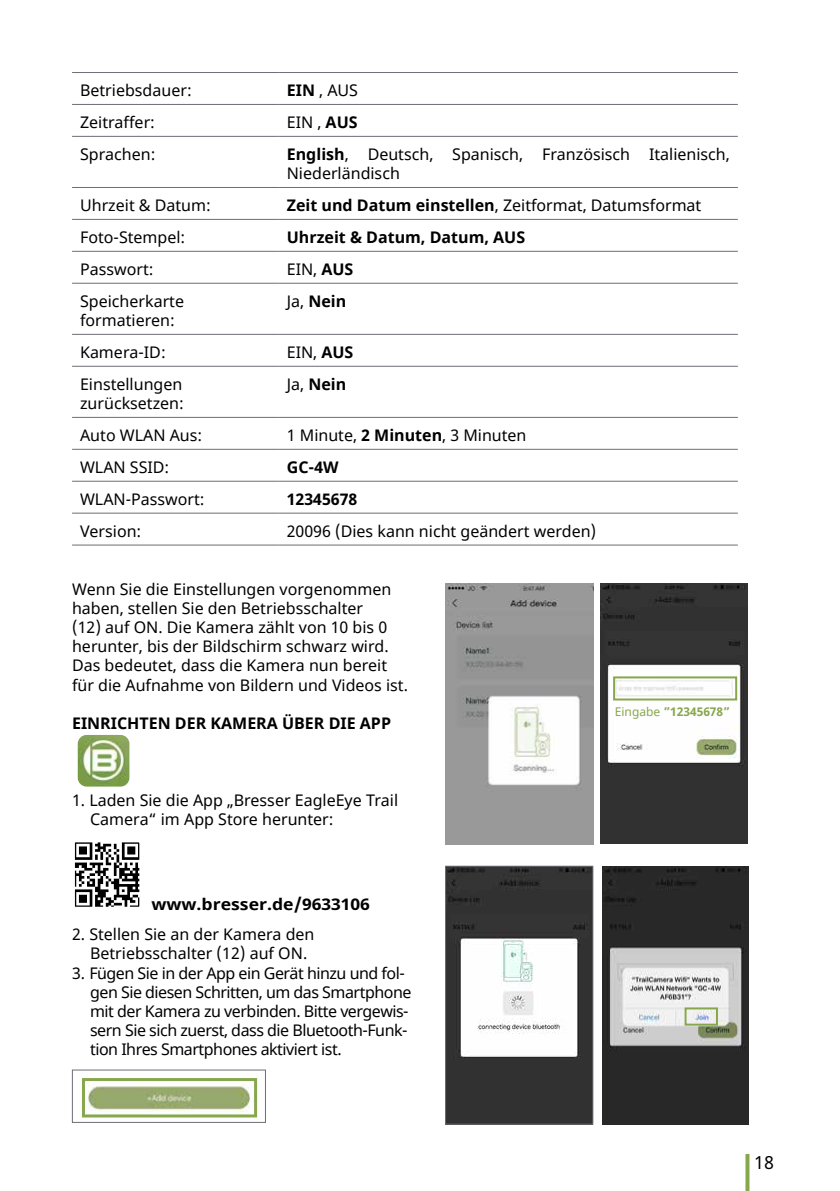
<style>
.page{position:relative;width:840px;height:1191px;background:#fff}
.page>*{position:absolute;margin:0;border:0;box-sizing:border-box;transform-origin:0 0}
.t1{font:18px "Noto Sans";color:#000}
.t2{font:16px/19.2px "Noto Sans";color:#000}
.t3{font:16px/19.2px "Noto Sans";letter-spacing:-.03em;color:#000}
.t4{font:700 16px "Noto Sans";color:#000}
.t5{font:700 16px "Noto Sans";color:#000;scale:1.1 1}
.t6{font:700 12px "Noto Sans";color:#87a74d}
.s1{font-weight:700}
.s2{font-weight:400}
</style>
<div class="page">
<svg style="left:745px;top:1154px;width:4px;height:37px"></svg>
<hr style="left:72px;top:72px;width:206px;height:1px;background:#6c6e74">
<hr style="left:278px;top:72px;width:459px;height:1px;background:#6c6e74">
<hr style="left:72px;top:104px;width:206px;height:1px;background:#6c6e74">
<hr style="left:278px;top:104px;width:459px;height:1px;background:#6c6e74">
<hr style="left:72px;top:136px;width:206px;height:1px;background:#6c6e74">
<hr style="left:278px;top:136px;width:459px;height:1px;background:#6c6e74">
<hr style="left:72px;top:219px;width:206px;height:1px;background:#6c6e74">
<hr style="left:278px;top:219px;width:459px;height:1px;background:#6c6e74">
<hr style="left:72px;top:251px;width:206px;height:1px;background:#6c6e74">
<hr style="left:278px;top:251px;width:459px;height:1px;background:#6c6e74">
<hr style="left:72px;top:283px;width:206px;height:1px;background:#6c6e74">
<hr style="left:278px;top:283px;width:459px;height:1px;background:#6c6e74">
<hr style="left:72px;top:334px;width:206px;height:1px;background:#6c6e74">
<hr style="left:278px;top:334px;width:459px;height:1px;background:#6c6e74">
<hr style="left:72px;top:366px;width:206px;height:1px;background:#6c6e74">
<hr style="left:278px;top:366px;width:459px;height:1px;background:#6c6e74">
<hr style="left:72px;top:417px;width:206px;height:1px;background:#6c6e74">
<hr style="left:278px;top:417px;width:459px;height:1px;background:#6c6e74">
<hr style="left:72px;top:449px;width:206px;height:1px;background:#6c6e74">
<hr style="left:278px;top:449px;width:459px;height:1px;background:#6c6e74">
<hr style="left:72px;top:481px;width:206px;height:1px;background:#6c6e74">
<hr style="left:278px;top:481px;width:459px;height:1px;background:#6c6e74">
<hr style="left:72px;top:512px;width:206px;height:1px;background:#6c6e74">
<hr style="left:278px;top:512px;width:459px;height:1px;background:#6c6e74">
<hr style="left:72px;top:544px;width:206px;height:1px;background:#6c6e74">
<hr style="left:278px;top:544px;width:459px;height:1px;background:#6c6e74">
<hr style="left:72px;top:187px;width:206px;height:1px;background:#6c6e74">
<hr style="left:278px;top:187px;width:459px;height:1px;background:#6c6e74">
<img style="left:78px;top:735px;width:51px;height:51px">
<svg style="left:76px;top:843px;width:62px;height:62px"></svg>
<div style="left:72px;top:839px;width:70px;height:70px;border:3px solid #fff"></div>
<img style="left:82px;top:1078px;width:176px;height:40px">
<div style="left:82px;top:1078px;width:175px;height:39px;border:3px solid #87a74d"></div>
<img style="left:445px;top:584px;width:147px;height:260px">
<img style="left:600px;top:584px;width:147px;height:259px">
<div style="left:612px;top:676px;width:124px;height:24px;border:2px solid #87a74d"></div>
<img style="left:602px;top:866px;width:146px;height:258px">
<div style="left:684px;top:1007px;width:33px;height:18px;border:2px solid #87a74d"></div>
<img style="left:447px;top:868px;width:143px;height:254px">
<div style="left:445px;top:866px;width:147px;height:258px;border:1px solid #6c6e74"></div>
<p class="t2" style="left:80px;top:82px;width:113px">Betriebsdauer:</p>
<p class="t2" style="left:286px;top:82px;width:73px"><span class="s1">EIN</span> , AUS</p>
<p class="t2" style="left:80px;top:113px;width:76px">Zeitraffer:</p>
<p class="t2" style="left:286px;top:113px;width:72px">EIN , <span class="s1">AUS</span></p>
<p class="t2" style="left:80px;top:145px;width:77px">Sprachen:</p>
<p class="t2" style="left:286px;top:145px;width:444px"><span class="s1">English</span>, Deutsch, Spanisch, Französisch Italienisch,<br>Niederländisch</p>
<p class="t2" style="left:80px;top:196px;width:132px">Uhrzeit &amp; Datum:</p>
<p class="t2" style="left:286px;top:196px;width:416px"><span class="s1">Zeit und Datum einstellen</span>, Zeitformat, Datumsformat</p>
<p class="t2" style="left:80px;top:228px;width:107px">Foto-Stempel:</p>
<p class="t4" style="left:286px;top:226px;width:240px">Uhrzeit &amp; Datum, Datum, AUS</p>
<p class="t2" style="left:80px;top:260px;width:75px">Passwort:</p>
<p class="t2" style="left:286px;top:260px;width:68px">EIN, <span class="s1">AUS</span></p>
<p class="t2" style="left:80px;top:292px;width:105px">Speicherkarte formatieren:</p>
<p class="t4" style="left:286px;top:290px;width:61px"><span class="s2">Ja,</span> Nein</p>
<p class="t2" style="left:80px;top:343px;width:87px">Kamera-ID:</p>
<p class="t2" style="left:286px;top:343px;width:68px">EIN, <span class="s1">AUS</span></p>
<p class="t2" style="left:80px;top:375px;width:105px">Einstellungen zurücksetzen:</p>
<p class="t4" style="left:286px;top:373px;width:61px"><span class="s2">Ja,</span> Nein</p>
<p class="t2" style="left:80px;top:426px;width:124px">Auto WLAN Aus:</p>
<p class="t2" style="left:286px;top:426px;width:241px">1 Minute, <span class="s1">2 Minuten</span>, 3 Minuten</p>
<p class="t2" style="left:80px;top:458px;width:91px">WLAN SSID:</p>
<p class="t4" style="left:286px;top:456px;width:53px">GC-4W</p>
<p class="t2" style="left:80px;top:490px;width:126px">WLAN-Passwort:</p>
<p class="t4" style="left:286px;top:488px;width:72px">12345678</p>
<p class="t2" style="left:80px;top:522px;width:63px">Version:</p>
<p class="t2" style="left:286px;top:522px;width:311px">20096 (Dies kann nicht geändert werden)</p>
<p class="t2" style="left:72px;top:579px;width:337px">Wenn Sie die Einstellungen vorgenommen haben, stellen Sie den Betriebsschalter<br>(12) auf ON. Die Kamera zählt von 10 bis 0 herunter, bis der Bildschirm schwarz wird.<br>Das bedeutet, dass die Kamera nun bereit für die Aufnahme von Bildern und Videos ist.</p>
<p class="t4" style="left:72px;top:712px;width:320px">EINRICHTEN DER KAMERA ÜBER DIE APP</p>
<p class="t2" style="left:90px;top:791px;width:309px;text-indent:-18px">1. Laden Sie die App „Bresser EagleEye Trail<br>Camera“ im App Store herunter:</p>
<p class="t5" style="left:151px;top:892px;width:200px">www.bresser.de/9633106</p>
<p class="t2" style="left:90px;top:925px;width:226px;text-indent:-18px">2. Stellen Sie an der Kamera den<br>Betriebsschalter (12) auf ON.</p>
<p class="t3" style="left:90px;top:963px;width:323px;text-indent:-18px">3. Fügen Sie in der App ein Gerät hinzu und fol&shy;gen Sie diesen Schritten, um das Smartphone mit der Kamera zu verbinden. Bitte vergewis&shy;sern Sie sich zuerst, dass die Bluetooth-Funk&shy;tion Ihres Smartphones aktiviert ist.</p>
<p class="t6" style="left:614px;top:703px;width:116px"><span class="s2">Eingabe</span> ”12345678”</p>
<p class="t1" style="left:753px;top:1149px;width:21px">18</p>
</div>
